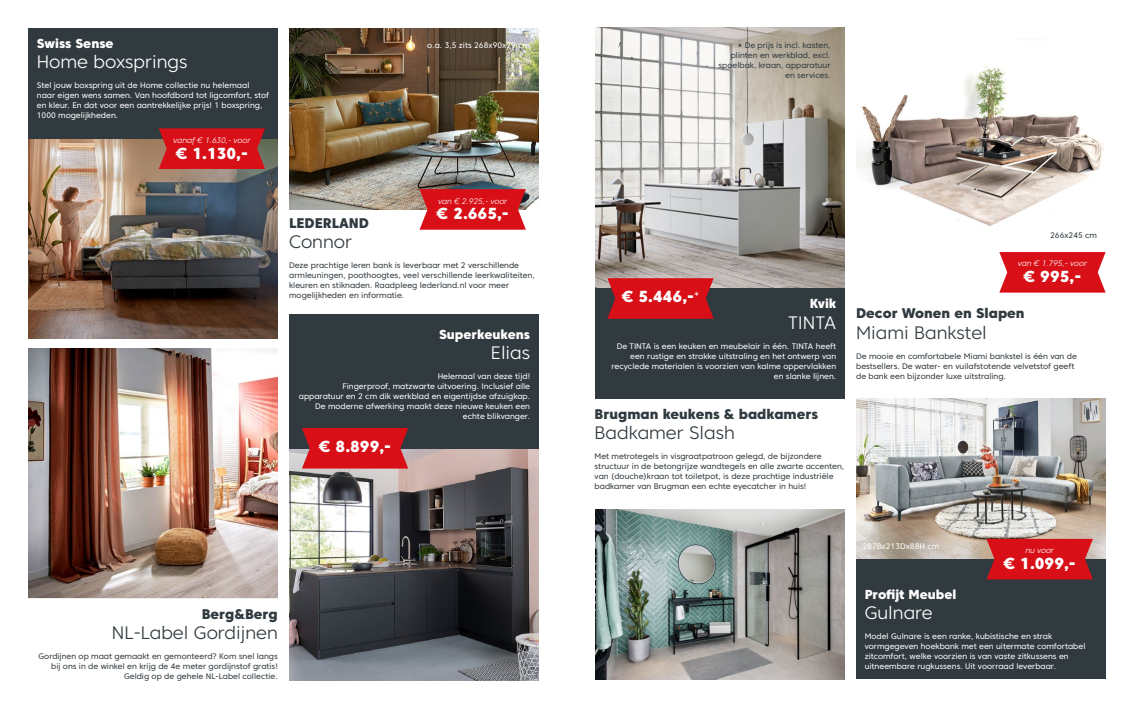
<style>
.page{position:relative;width:1134px;height:709px;background:#fff}
.page>*{position:absolute;margin:0;border:0;box-sizing:border-box;transform-origin:0 0}
.t1{font:300 18px "Core Sans C 35";color:#313a3f}
.t2{font:300 18px "Core Sans C 35";color:#fff}
.t3{font:800 16px "Core Sans C 85";color:#fff}
.t4{font:800 14px "Core Sans C 85";color:#313a3f}
.t5{font:800 13px "Core Sans C 85";color:#fff}
.t6{font:8px/10px "Core Sans C 45";color:#313a3f}
.t7{font:8px/10px "Core Sans C 45";color:#fff}
.t8{font:8px "Core Sans C 35 Light It";letter-spacing:-.01em;color:#fff}
</style>
<div class="page">
<img style="left:595px;top:509px;width:250px;height:170px">
<img style="left:856px;top:398px;width:250px;height:160px">
<img style="left:595px;top:27px;width:250px;height:260px">
<img style="left:289px;top:28px;width:250px;height:181px">
<div style="left:856px;top:558px;width:250px;height:120px;background:#313a3f"></div>
<div style="left:595px;top:287px;width:250px;height:111px;background:#313a3f"></div>
<svg style="left:607px;top:278px;width:107px;height:41px;background:#cb141b"></svg>
<svg style="left:999px;top:252px;width:107px;height:40px;background:#db2229"></svg>
<svg style="left:986px;top:539px;width:107px;height:40px;background:#d0171d"></svg>
<img style="left:28px;top:348px;width:250px;height:250px">
<img style="left:28px;top:138px;width:250px;height:200px">
<img style="left:289px;top:448px;width:250px;height:232px">
<div style="left:28px;top:28px;width:250px;height:110px;background:#313a3f"></div>
<div style="left:289px;top:314px;width:250px;height:134px;background:#313a3f"></div>
<svg style="left:302px;top:428px;width:106px;height:40px;background:#d0161d"></svg>
<svg style="left:159px;top:128px;width:106px;height:41px;background:#cf161b"></svg>
<svg style="left:420px;top:189px;width:106px;height:41px;background:#d51c23"></svg>
<img style="left:856px;top:65px;width:248px;height:161px">
<h3 class="t5" style="left:37px;top:36px;width:78px">Swiss Sense</h3>
<h1 class="t2" style="left:37px;top:51px;width:152px">Home boxsprings</h1>
<p class="t7" style="left:37px;top:80px;width:234px">Stel jouw boxspring uit de Home collectie nu helemaal naar eigen wens samen. Van hoofdbord tot ligcomfort, stof en kleur. En dat voor een aantrekkelijke prijs! 1 boxspring, 1000 mogelijkheden.</p>
<p class="t8" style="left:173px;top:135px;width:79px">vanaf € 1.630,- voor</p>
<h2 class="t3" style="left:176px;top:143px;width:74px">€ 1.130,-</h2>
<p class="t7" style="left:427px;top:40px;width:104px">o.a. 3,5 zits 268x90x79 cm</p>
<p class="t6" style="left:718px;top:40px;width:114px;text-align:right">* De prijs is incl. kasten, plinten en werkblad, excl. spoelbak, kraan, apparatuur en services.</p>
<p class="t8" style="left:438px;top:196px;width:71px">van € 2.925,- voor</p>
<h2 class="t3" style="left:437px;top:204px;width:74px">€ 2.665,-</h2>
<h3 class="t4" style="left:289px;top:215px;width:81px">LEDERLAND</h3>
<h1 class="t1" style="left:289px;top:231px;width:64px">Connor</h1>
<p class="t6" style="left:289px;top:260px;width:247px">Deze prachtige leren bank is leverbaar met 2 verschillende armleuningen, poothoogtes, veel verschillende leerkwaliteiten, kleuren en stiknaden. Raadpleeg lederland.nl voor meer mogelijkheden en informatie.</p>
<h3 class="t5" style="left:439px;top:326px;width:93px">Superkeukens</h3>
<h1 class="t2" style="left:491px;top:341px;width:41px">Elias</h1>
<p class="t7" style="left:299px;top:370px;width:233px;text-align:right">Helemaal van deze tijd!<br>Fingerproof, matzwarte uitvoering. Inclusief alle apparatuur en 2 cm dik werkblad en eigentijdse afzuigkap.<br>De moderne afwerking maakt deze nieuwe keuken een echte blikvanger.</p>
<h2 class="t3" style="left:319px;top:436px;width:74px">€ 8.899,-</h2>
<h2 class="t3" style="left:622px;top:286px;width:79px">€ 5.446,-<sup>*</sup></h2>
<h3 class="t5" style="left:810px;top:296px;width:28px">Kvik</h3>
<h1 class="t2" style="left:788px;top:311px;width:50px">TINTA</h1>
<p class="t7" style="left:612px;top:340px;width:226px;text-align:right">De TINTA is een keuken en meubelair in één. TINTA heeft een rustige en strakke uitstraling en het ontwerp van recyclede materialen is voorzien van kalme oppervlakken en slanke lijnen.</p>
<h3 class="t4" style="left:595px;top:405px;width:225px">Brugman keukens &amp; badkamers</h3>
<h1 class="t1" style="left:595px;top:421px;width:142px">Badkamer Slash</h1>
<p class="t6" style="left:595px;top:450px;width:251px">Met metrotegels in visgraatpatroon gelegd, de bijzondere structuur in de betongrijze wandtegels en alle zwarte accenten, van (douche)kraan tot toiletpot, is deze prachtige industriële badkamer van Brugman een echte eyecatcher in huis!</p>
<p class="t6" style="left:1050px;top:230px;width:48px">266x245 cm</p>
<p class="t8" style="left:1018px;top:258px;width:71px">van € 1.795,- voor</p>
<h2 class="t3" style="left:1024px;top:266px;width:59px">€ 995,-</h2>
<h3 class="t4" style="left:856px;top:305px;width:170px">Decor Wonen en Slapen</h3>
<h1 class="t1" style="left:856px;top:321px;width:132px">Miami Bankstel</h1>
<p class="t6" style="left:856px;top:350px;width:222px">De mooie en comfortabele Miami bankstel is één van de bestsellers. De water- en vuilafstotende velvetstof geeft de bank een bijzonder luxe uitstraling.</p>
<h3 class="t4" style="left:202px;top:605px;width:78px">Berg&amp;Berg</h3>
<h1 class="t1" style="left:112px;top:621px;width:167px">NL-Label Gordijnen</h1>
<p class="t6" style="left:39px;top:650px;width:241px;text-align:right">Gordijnen op maat gemaakt en gemonteerd? Kom snel langs bij ons in de winkel en krijg de 4e meter gordijnstof gratis!<br>Geldig op de gehele NL-Label collectie.</p>
<p class="t7" style="left:862px;top:540px;width:78px">287Bx213Dx88H cm</p>
<p class="t8" style="left:1025px;top:545px;width:30px">nu voor</p>
<h2 class="t3" style="left:1003px;top:553px;width:74px">€ 1.099,-</h2>
<h3 class="t5" style="left:865px;top:586px;width:93px">Profijt Meubel</h3>
<h1 class="t2" style="left:865px;top:601px;width:70px">Gulnare</h1>
<p class="t7" style="left:865px;top:630px;width:222px">Model Gulnare is een ranke, kubistische en strak vormgegeven hoekbank met een uitermate comfortabel zitcomfort, welke voorzien is van vaste zitkussens en uitneembare rugkussens. Uit voorraad leverbaar.</p>
</div>
